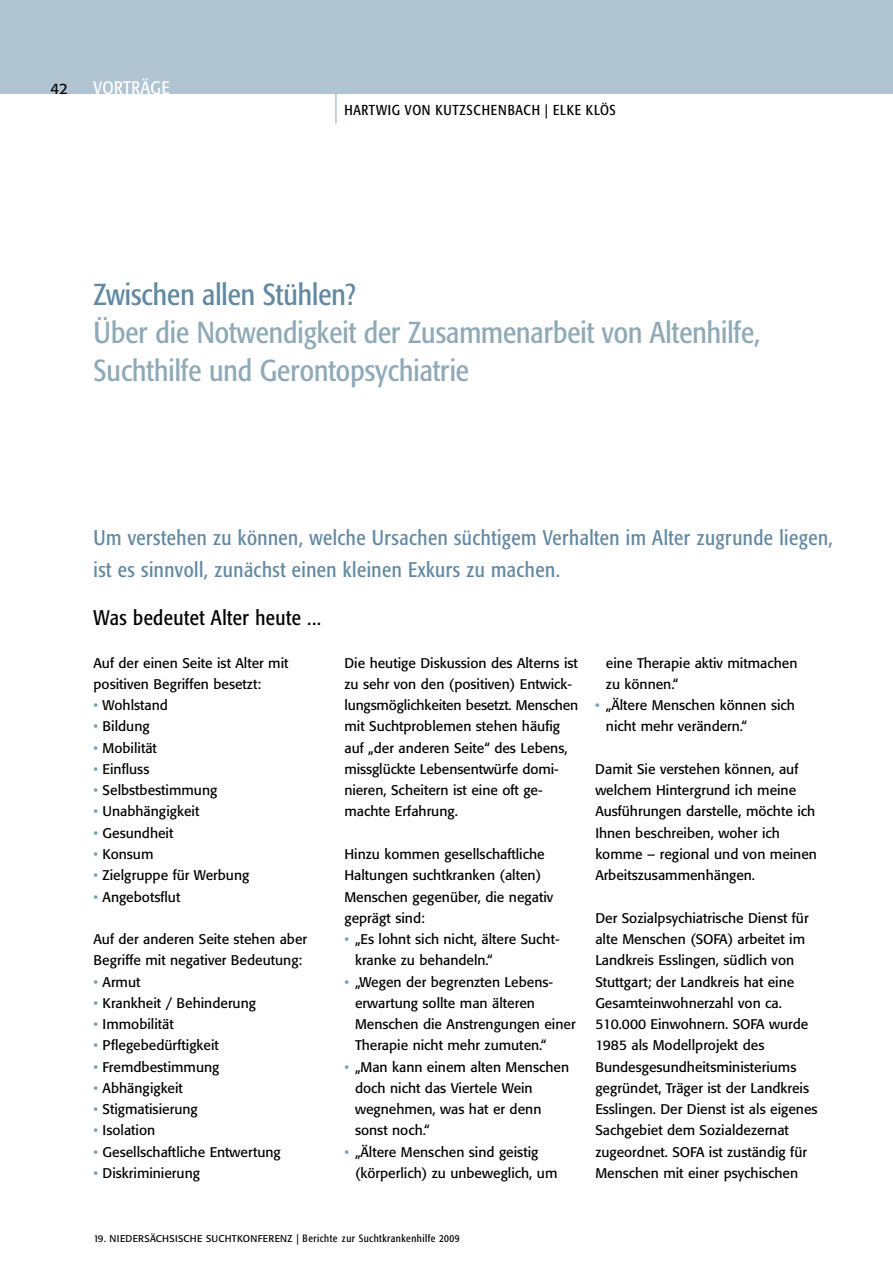
<style>
.page{position:relative;width:893px;height:1263px;background:#fff}
.page>*{position:absolute;margin:0;border:0;box-sizing:border-box;transform-origin:0 0}
.t1{font:condensed 30px/38.2px "Formata";color:#8faab6}
.t2{font:condensed 30px "Formata";color:#6289a2}
.t3{font:condensed 21px/32px "Formata";letter-spacing:.025em;color:#6289a2}
.t4{font:condensed 21px "Formata";letter-spacing:.025em;color:#000}
.t5{font:condensed 18px "Formata";letter-spacing:.025em;color:#fff}
.t6{font:15px "Formata";color:#000}
.t7{font:condensed 14.25px "Formata";letter-spacing:.045em;color:#000}
.t8{font:13.8px/21.3px "Formata";color:#000}
.t9{font:9.75px "Formata";letter-spacing:.025em;color:#000}
.s1{color:#72a0bd}
.s2{font-size:10.5px}
.s3{font-stretch:condensed;font-size:10.5px}
</style>
<div class="page">
<div style="left:0;top:0;width:893px;height:94px;background:#b0c4d1"></div>
<hr style="left:335px;top:94px;width:2px;height:29px;background:#b0c4d1">
<p class="t6" style="left:51px;top:82px;width:19px">42</p>
<h3 class="t5" style="left:94px;top:80px;width:78px">VORTRÄGE</h3>
<p class="t7" style="left:344px;top:104px;width:273px">HARTWIG VON KUTZSCHENBACH | ELKE KLÖS</p>
<h1 class="t2" style="left:94px;top:281px;width:264px">Zwischen allen Stühlen?</h1>
<h1 class="t1" style="left:94px;top:315px;width:668px">Über die Notwendigkeit der Zusammenarbeit von Altenhilfe,<br>Suchthilfe und Gerontopsychiatrie</h1>
<h2 class="t3" style="left:94px;top:523px;width:741px">Um verstehen zu können, welche Ursachen süchtigem Verhalten im Alter zugrunde liegen, ist es sinnvoll, zunächst einen kleinen Exkurs zu machen.</h2>
<h2 class="t4" style="left:94px;top:609px;width:229px">Was bedeutet Alter heute ...</h2>
<p class="t8" style="left:94px;top:653px;width:196px">Auf der einen Seite ist Alter mit positiven Begriffen besetzt:</p>
<p class="t8" style="left:94px;top:696px;width:76px"><span class="s1">•</span> Wohlstand</p>
<p class="t8" style="left:94px;top:717px;width:58px"><span class="s1">•</span> Bildung</p>
<p class="t8" style="left:94px;top:738px;width:65px"><span class="s1">•</span> Mobilität</p>
<p class="t8" style="left:94px;top:760px;width:57px"><span class="s1">•</span> Einfluss</p>
<p class="t8" style="left:94px;top:781px;width:125px"><span class="s1">•</span> Selbstbestimmung</p>
<p class="t8" style="left:94px;top:802px;width:107px"><span class="s1">•</span> Unabhängigkeit</p>
<p class="t8" style="left:94px;top:823px;width:81px"><span class="s1">•</span> Gesundheit</p>
<p class="t8" style="left:94px;top:845px;width:61px"><span class="s1">•</span> Konsum</p>
<p class="t8" style="left:94px;top:866px;width:157px"><span class="s1">•</span> Zielgruppe für Werbung</p>
<p class="t8" style="left:94px;top:887px;width:88px"><span class="s1">•</span> Angebotsflut</p>
<p class="t8" style="left:94px;top:930px;width:215px">Auf der anderen Seite stehen aber<br>Begriffe mit negativer Bedeutung:</p>
<p class="t8" style="left:94px;top:972px;width:48px"><span class="s1">•</span> Armut</p>
<p class="t8" style="left:94px;top:993px;width:164px"><span class="s1">•</span> Krankheit / Behinderung</p>
<p class="t8" style="left:94px;top:1015px;width:82px"><span class="s1">•</span> Immobilität</p>
<p class="t8" style="left:94px;top:1036px;width:127px"><span class="s1">•</span> Pflegebedürftigkeit</p>
<p class="t8" style="left:94px;top:1057px;width:127px"><span class="s1">•</span> Fremdbestimmung</p>
<p class="t8" style="left:94px;top:1078px;width:91px"><span class="s1">•</span> Abhängigkeit</p>
<p class="t8" style="left:94px;top:1100px;width:106px"><span class="s1">•</span> Stigmatisierung</p>
<p class="t8" style="left:94px;top:1121px;width:63px"><span class="s1">•</span> Isolation</p>
<p class="t8" style="left:94px;top:1142px;width:189px"><span class="s1">•</span> Gesellschaftliche Entwertung</p>
<p class="t8" style="left:94px;top:1163px;width:108px"><span class="s1">•</span> Diskriminierung</p>
<p class="t8" style="left:344px;top:653px;width:235px">Die heutige Diskussion des Alterns ist zu sehr von den (positiven) Entwick&shy;lungsmöglichkeiten besetzt. Menschen mit Suchtproblemen stehen häufig auf „der anderen Seite“ des Lebens, missglückte Lebensentwürfe domi&shy;nieren, Scheitern ist eine oft ge&shy;machte Erfahrung.</p>
<p class="t8" style="left:344px;top:845px;width:210px">Hinzu kommen gesellschaftliche<br>Haltungen suchtkranken (alten)<br>Menschen gegenüber, die negativ geprägt sind:</p>
<p class="t8" style="left:355px;top:930px;width:206px;text-indent:-11px"><span class="s1">•</span> „Es lohnt sich nicht, ältere Sucht&shy;kranke zu behandeln.“</p>
<p class="t8" style="left:355px;top:972px;width:222px;text-indent:-11px"><span class="s1">•</span> „Wegen der begrenzten Lebens&shy;erwartung sollte man älteren<br>Menschen die Anstrengungen einer<br>Therapie nicht mehr zumuten.“</p>
<p class="t8" style="left:355px;top:1057px;width:216px;text-indent:-11px"><span class="s1">•</span> „Man kann einem alten Menschen doch nicht das Viertele Wein wegnehmen, was hat er denn sonst noch.“</p>
<p class="t8" style="left:355px;top:1142px;width:204px;text-indent:-11px"><span class="s1">•</span> „Ältere Menschen sind geistig (körperlich) zu unbeweglich, um</p>
<p class="t8" style="left:606px;top:653px;width:193px">eine Therapie aktiv mitmachen zu können.“</p>
<p class="t8" style="left:606px;top:696px;width:191px;text-indent:-11px"><span class="s1">•</span> „Ältere Menschen können sich nicht mehr verändern.“</p>
<p class="t8" style="left:595px;top:760px;width:223px">Damit Sie verstehen können, auf welchem Hintergrund ich meine<br>Ausführungen darstelle, möchte ich<br>Ihnen beschreiben, woher ich komme – regional und von meinen<br>Arbeitszusammenhängen.</p>
<p class="t8" style="left:595px;top:908px;width:224px">Der Sozialpsychiatrische Dienst für alte Menschen (SOFA) arbeitet im Landkreis Esslingen, südlich von Stuttgart; der Landkreis hat eine Gesamteinwohnerzahl von ca.<br>510.000 Einwohnern. SOFA wurde 1985 als Modellprojekt des Bundesgesundheitsministeriums gegründet, Träger ist der Landkreis Esslingen. Der Dienst ist als eigenes Sachgebiet dem Sozialdezernat zugeordnet. SOFA ist zuständig für Menschen mit einer psychischen</p>
<p class="t9" style="left:94px;top:1234px;width:368px">19. NIEDERSÄCHSISCHE SUCHTKONFERENZ <span class="s2">|</span> <span class="s3">Berichte zur Suchtkrankenhilfe 2009</span></p>
</div>
